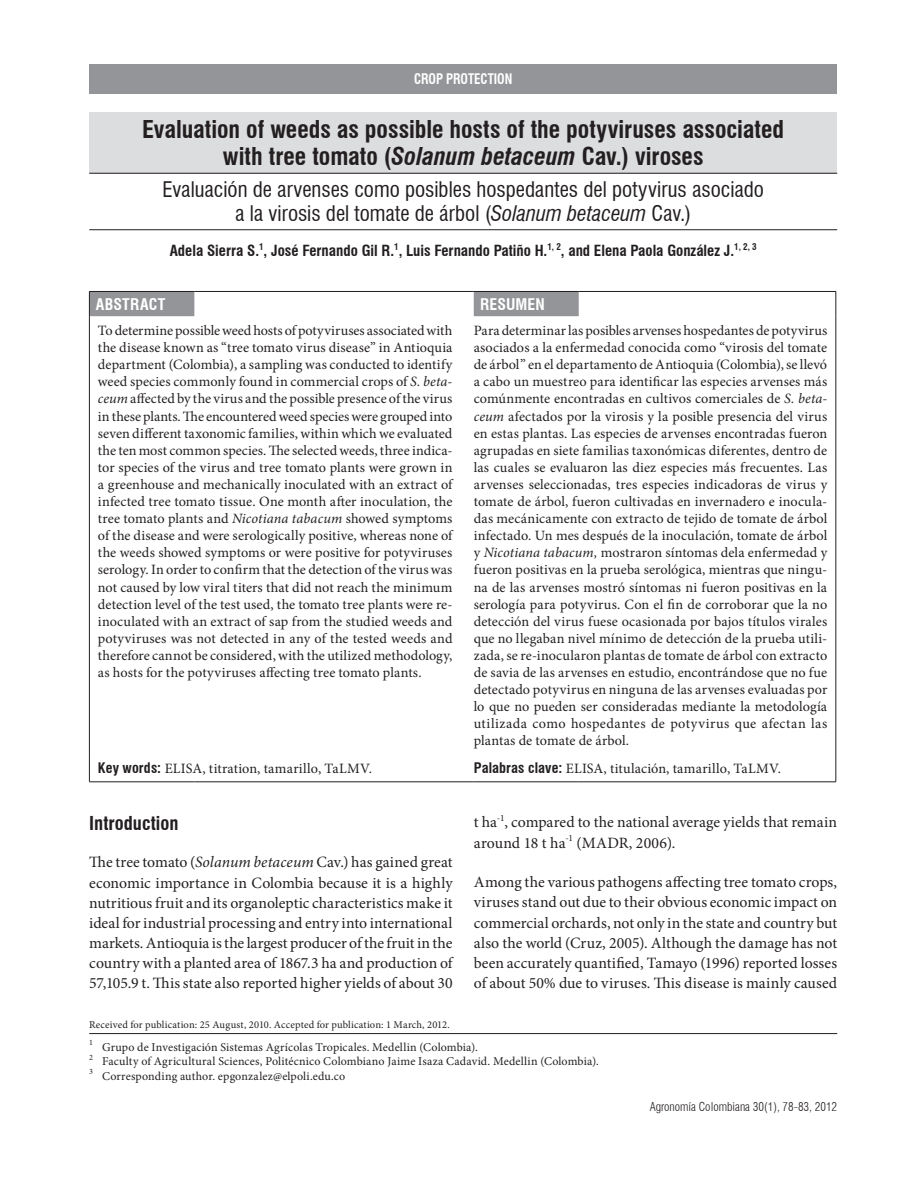
<style>
.page{position:relative;width:918px;height:1188px;background:#fff}
.page>*{position:absolute;margin:0;border:0;box-sizing:border-box;transform-origin:0 0}
.t1{font:700 condensed 24px/27px "Swiss 721 BT";color:#231f20;text-align:center}
.t2{font:condensed 21px/24px "Swiss 721 BT";color:#231f20;text-align:center}
.t3{font:700 condensed 18.75px "Swiss 721 BT";color:#231f20}
.t4{font:15.75px/20.1px "Minion Pro";letter-spacing:.005em;color:#231f20;text-align:justify}
.t5{font:700 condensed 15.75px "Swiss 721 BT";letter-spacing:.01em;color:#fff}
.t6{font:700 condensed 15px "Swiss 721 BT";color:#231f20}
.t7{font:14.25px/17.1px "Minion Pro";letter-spacing:.015em;color:#231f20;text-align:justify}
.t8{font:700 condensed 14.25px "Swiss 721 BT";color:#fff;scale:.9 1}
.t9{font:12px/14.4px "Minion Pro";letter-spacing:.01em;color:#231f20}
.t10{font:300 condensed 12px "Swiss 721 BT";color:#231f20}
.t11{font:10.5px "Minion Pro";letter-spacing:.015em;color:#231f20}
.t12{font:8.1px "Minion Pro";color:#231f20}
.s1{font-style:italic}
.s2{font-family:"Swiss 721 BT";font-weight:700;font-stretch:condensed}
</style>
<div class="page">
<div style="left:89px;top:112px;width:748px;height:62px;background:#dcdddf"></div>
<div style="left:89px;top:64px;width:748px;height:30px;background:#939598"></div>
<hr style="left:89px;top:1033px;width:748px;height:1px;background:#231f20">
<hr style="left:89px;top:173px;width:748px;height:1px;background:#231f20">
<hr style="left:89px;top:229px;width:748px;height:1px;background:#231f20">
<svg style="left:89px;top:291px;width:490px;height:25px"></svg>
<hr style="left:194px;top:291px;width:280px;height:1px;background:#231f20">
<hr style="left:474px;top:291px;width:105px;height:1px;background:#231f20">
<hr style="left:579px;top:291px;width:257px;height:1px;background:#231f20">
<svg style="left:836px;top:292px;width:1px;height:24px"></svg>
<hr style="left:89px;top:316px;width:1px;height:438px;background:#231f20">
<svg style="left:89px;top:754px;width:1px;height:28px"></svg>
<hr style="left:836px;top:316px;width:1px;height:438px;background:#231f20">
<svg style="left:836px;top:754px;width:1px;height:28px"></svg>
<hr style="left:89px;top:782px;width:105px;height:1px;background:#231f20">
<hr style="left:194px;top:782px;width:280px;height:1px;background:#231f20">
<hr style="left:474px;top:782px;width:105px;height:1px;background:#231f20">
<hr style="left:579px;top:782px;width:257px;height:1px;background:#231f20">
<p class="t8" style="left:414px;top:70px;width:111px">crop protection</p>
<h1 class="t1" style="left:142px;top:115px;width:644px">Evaluation of weeds as possible hosts of the potyviruses associated with tree tomato (<span class="s1">Solanum betaceum</span> Cav.) viroses</h1>
<h2 class="t2" style="left:162px;top:177px;width:603px">Evaluación de arvenses como posibles hospedantes del potyvirus asociado a la virosis del tomate de árbol (<span class="s1">Solanum betaceum</span> Cav.)</h2>
<p class="t6" style="left:170px;top:242px;width:589px">Adela Sierra S.<sup>1</sup>, José Fernando Gil R.<sup>1</sup>, Luis Fernando Patiño H.<sup>1,</sup> <sup>2</sup>, and Elena Paola González J.<sup>1,</sup> <sup>2,</sup> <sup>3</sup></p>
<p class="t5" style="left:96px;top:295px;width:62px">ABSTRACT</p>
<p class="t5" style="left:480px;top:295px;width:57px">RESUMEN</p>
<p class="t7" style="left:98px;top:322px;width:356px">To determine possible weed hosts of potyviruses associated with the disease known as “tree tomato virus disease” in Antioquia department (Colombia), a sampling was conducted to identify weed species commonly found in commercial crops of <span class="s1">S. beta&shy;ceum</span> affected by the virus and the possible presence of the virus in these plants. The encountered weed species were grouped into seven different taxonomic families, within which we evaluated the ten most common species. The selected weeds, three indica&shy;tor species of the virus and tree tomato plants were grown in a greenhouse and mechanically inoculated with an extract of infected tree tomato tissue. One month after inoculation, the tree tomato plants and <span class="s1">Nicotiana tabacum</span> showed symptoms of the disease and were serologically positive, whereas none of the weeds showed symptoms or were positive for potyviruses serology. In order to confirm that the detection of the virus was not caused by low viral titers that did not reach the minimum detection level of the test used, the tomato tree plants were re&shy;inoculated with an extract of sap from the studied weeds and potyviruses was not detected in any of the tested weeds and therefore cannot be considered, with the utilized methodology, as hosts for the potyviruses affecting tree tomato plants.</p>
<p class="t7" style="left:474px;top:322px;width:355px">Para determinar las posibles arvenses hospedantes de potyvirus asociados a la enfermedad conocida como “virosis del tomate de árbol” en el departamento de Antioquia (Colombia), se llevó a cabo un muestreo para identificar las especies arvenses más comúnmente encontradas en cultivos comerciales de <span class="s1">S. beta&shy;ceum</span> afectados por la virosis y la posible presencia del virus en estas plantas. Las especies de arvenses encontradas fueron agrupadas en siete familias taxonómicas diferentes, dentro de las cuales se evaluaron las diez especies más frecuentes. Las arvenses seleccionadas, tres especies indicadoras de virus y tomate de árbol, fueron cultivadas en invernadero e inocula&shy;das mecánicamente con extracto de tejido de tomate de árbol infectado. Un mes después de la inoculación, tomate de árbol y <span class="s1">Nicotiana tabacum,</span> mostraron síntomas dela enfermedad y fueron positivas en la prueba serológica, mientras que ningu&shy;na de las arvenses mostró síntomas ni fueron positivas en la serología para potyvirus. Con el fin de corroborar que la no detección del virus fuese ocasionada por bajos títulos virales que no llegaban nivel mínimo de detección de la prueba utili&shy;zada, se re-inocularon plantas de tomate de árbol con extracto de savia de las arvenses en estudio, encontrándose que no fue detectado potyvirus en ninguna de las arvenses evaluadas por lo que no pueden ser consideradas mediante la metodología utilizada como hospedantes de potyvirus que afectan las plantas de tomate de árbol.</p>
<p class="t7" style="left:98px;top:760px;width:276px"><span class="s2">Key words:</span> ELISA, titration, tamarillo, TaLMV.</p>
<p class="t7" style="left:474px;top:760px;width:309px"><span class="s2">Palabras clave:</span> ELISA, titulación, tamarillo, TaLMV.</p>
<h3 class="t3" style="left:89px;top:812px;width:91px">Introduction</h3>
<p class="t4" style="left:89px;top:852px;width:365px">The tree tomato (<span class="s1">Solanum betaceum</span> Cav.) has gained great economic importance in Colombia because it is a highly nutritious fruit and its organoleptic characteristics make it ideal for industrial processing and entry into international markets. Antioquia is the largest producer of the fruit in the country with a planted area of 1867.3 ha and production of 57,105.9 t. This state also reported higher yields of about 30</p>
<p class="t4" style="left:474px;top:812px;width:365px">t ha<sup>-1</sup>, compared to the national average yields that remain around 18 t ha<sup>-1</sup> (MADR, 2006).</p>
<p class="t4" style="left:474px;top:872px;width:365px">Among the various pathogens affecting tree tomato crops, viruses stand out due to their obvious economic impact on commercial orchards, not only in the state and country but also the world (Cruz, 2005). Although the damage has not been accurately quantified, Tamayo (1996) reported losses of about 50% due to viruses. This disease is mainly caused</p>
<p class="t11" style="left:89px;top:1017px;width:362px">Received for publication: 25 August, 2010. Accepted for publication: 1 March, 2012.</p>
<p class="t12" style="left:89px;top:1037px;width:5px">1</p>
<p class="t9" style="left:89px;top:1040px;width:511px;text-indent:13px">Grupo de Investigación Sistemas Agrícolas Tropicales. Medellin (Colombia).<br><sup>2</sup> Faculty of Agricultural Sciences, Politécnico Colombiano Jaime Isaza Cadavid. Medellin (Colombia).<br><sup>3</sup> Corresponding author. epgonzalez@elpoli.edu.co</p>
<p class="t10" style="left:650px;top:1100px;width:189px">Agronomía Colombiana 30(1), 78-83, 2012</p>
</div>
